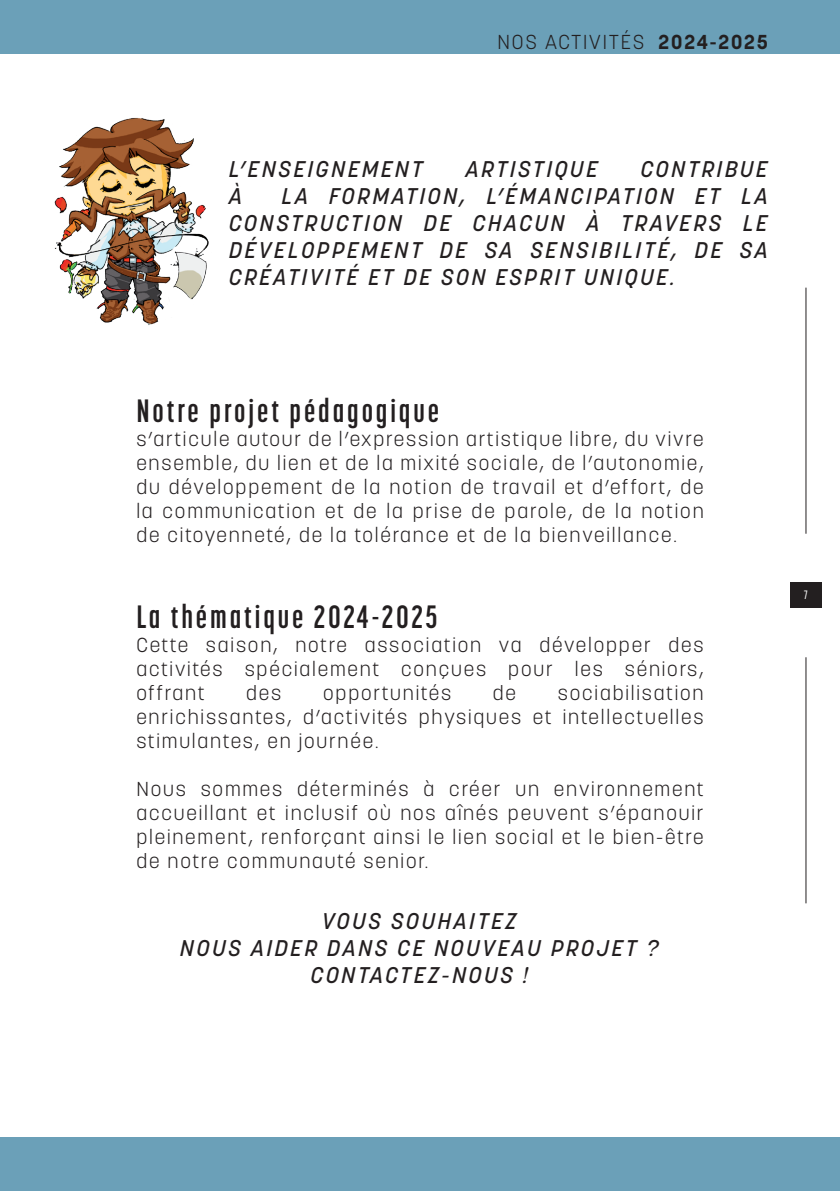
<style>
.page{position:relative;width:840px;height:1191px;background:#fff}
.page>*{position:absolute;margin:0;border:0;box-sizing:border-box;transform-origin:0 0}
.t1{font:700 32px "Korolev Compressed";letter-spacing:.09em;color:#231f20}
.t2{font:italic 500 22.4px/27px "Korolev";letter-spacing:.11em;color:#231f20;text-align:justify}
.t3{font:300 20px/24px "Korolev";letter-spacing:.09em;color:#231f20;text-align:justify}
.t4{font:500 12px "Korolev Compressed";color:#fff}
.s1{font-weight:700}
</style>
<div class="page">
<div style="left:0;top:0;width:839px;height:54px;background:#6ba0b8"></div>
<div style="left:789px;top:583px;width:32px;height:25px;background:#231f20"></div>
<hr style="left:805px;top:288px;width:1px;height:246px;background:#231f20">
<hr style="left:805px;top:657px;width:1px;height:246px;background:#231f20">
<div style="left:0;top:1137px;width:839px;height:54px;background:#6ba0b8"></div>
<img style="left:54px;top:117px;width:155px;height:208px">
<p class="t3" style="left:497px;top:29px;width:272px">NOS ACTIVITÉS <span class="s1">2024-2025</span></p>
<p class="t2" style="left:229px;top:156px;width:195px">L’ENSEIGNEMENT</p>
<p class="t2" style="left:465px;top:156px;width:134px">ARTISTIQUE</p>
<p class="t2" style="left:640px;top:156px;width:129px">CONTRIBUE</p>
<p class="t2" style="left:229px;top:183px;width:15px">À</p>
<p class="t2" style="left:229px;top:183px;width:540px;text-indent:53px">LA FORMATION, L’ÉMANCIPATION ET LA CONSTRUCTION DE CHACUN À TRAVERS LE DÉVELOPPEMENT DE SA SENSIBILITÉ, DE SA CRÉATIVITÉ ET DE SON ESPRIT UNIQUE.</p>
<h1 class="t1" style="left:136px;top:392px;width:304px">Notre projet pédagogique</h1>
<p class="t3" style="left:136px;top:426px;width:568px">s’articule autour de l’expression artistique libre, du vivre ensemble, du lien et de la mixité sociale, de l’autonomie, du développement de la notion de travail et d’effort, de la communication et de la prise de parole, de la notion de citoyenneté, de la tolérance et de la bienveillance.</p>
<h1 class="t1" style="left:136px;top:599px;width:302px">La thématique 2024-2025</h1>
<p class="t3" style="left:136px;top:633px;width:568px">Cette saison, notre association va développer des activités spécialement conçues pour les séniors, offrant</p>
<p class="t3" style="left:246px;top:681px;width:37px">des</p>
<p class="t3" style="left:323px;top:681px;width:129px">opportunités</p>
<p class="t3" style="left:492px;top:681px;width:25px">de</p>
<p class="t3" style="left:136px;top:681px;width:568px;text-indent:421px">sociabilisation enrichissantes, d’activités physiques et intellectuelles stimulantes, en journée.</p>
<p class="t3" style="left:136px;top:777px;width:568px">Nous sommes déterminés à créer un environnement accueillant et inclusif où nos aînés peuvent s’épanouir pleinement, renforçant ainsi le lien social et le bien-être de notre communauté senior.</p>
<p class="t2" style="left:180px;top:907px;width:479px;text-align:center">VOUS SOUHAITEZ<br>NOUS AIDER DANS CE NOUVEAU PROJET ?<br>CONTACTEZ-NOUS !</p>
<p class="t4" style="left:803px;top:588px;width:5px">7</p>
</div>
